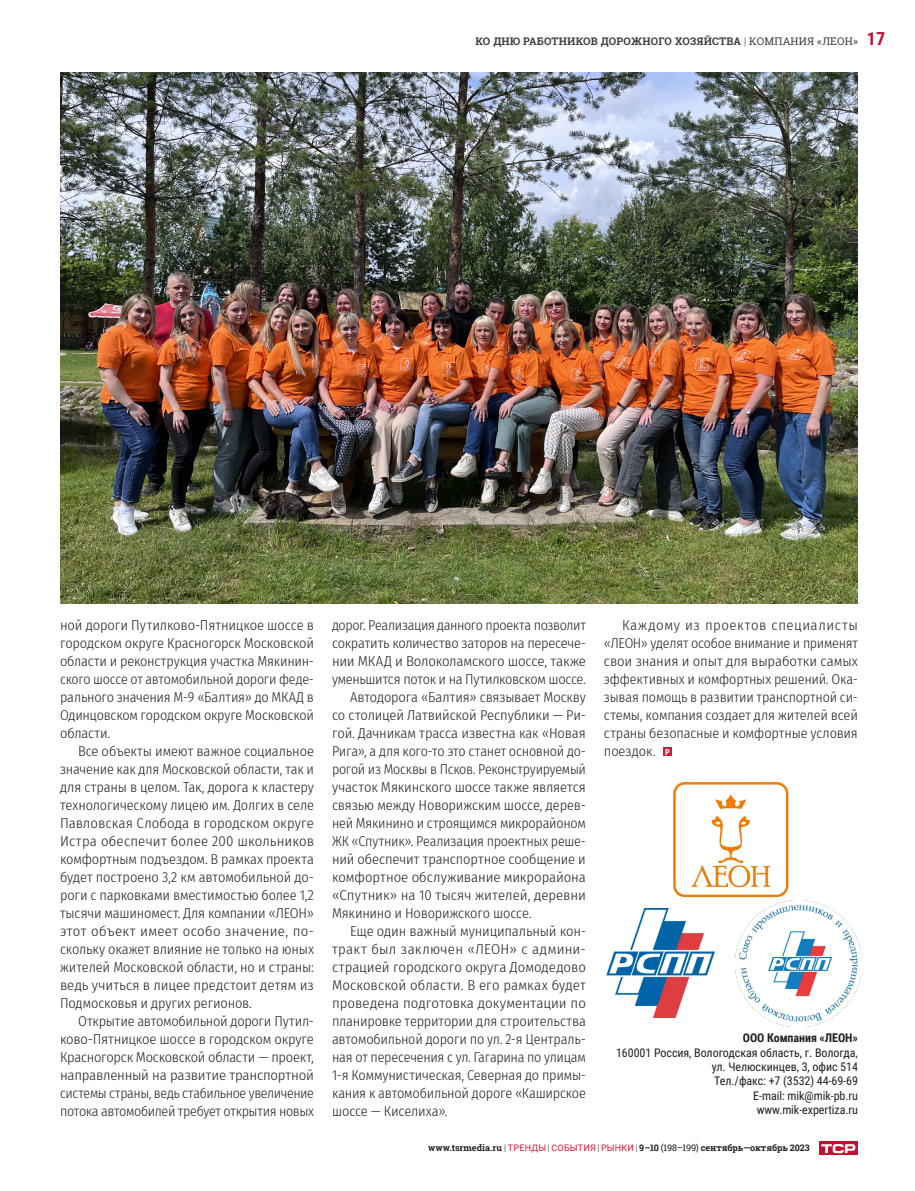
<style>
.page{position:relative;width:915px;height:1191px;background:#fff}
.page>*{position:absolute;margin:0;border:0;box-sizing:border-box;transform-origin:0 0}
.t1{font:700 18px "Roboto Condensed";color:#c3102e}
.ОСН_коммерц_НОВЫЙ{font:300 14.25px/18px "Fira Sans Condensed";letter-spacing:-.015em;color:#231f20;text-align:justify}
.Адрес{font:12px/14.4px "Roboto Condensed";letter-spacing:-.005em;color:#231f20;text-align:right}
.Адрес-2{font:700 12px "Roboto Condensed";letter-spacing:-.005em;color:#231f20}
.Рубрика_слева{font:700 10.5px "Roboto Slab";letter-spacing:.02em;color:#3e3e3f}
.t2{font:700 9px "Roboto Slab";letter-spacing:-.005em;color:#231f20}
.t3{font:700 8.25px "Roboto Condensed";color:#fff}
.s1{font-weight:300}
.s2{font-weight:400}
.s3{font-family:"Roboto";font-weight:300}
.s4{font-family:"Roboto";font-weight:400;color:#dd1736}
</style>
<div class="page">
<div style="left:818px;top:1141px;width:39px;height:14px;background:#c3102e"></div>
<svg style="left:821px;top:1144px;width:34px;height:9px"></svg>
<img style="left:673px;top:782px;width:115px;height:116px">
<img style="left:606px;top:908px;width:109px;height:109px">
<img style="left:60px;top:72px;width:797px;height:531px">
<svg style="left:663px;top:747px;width:8px;height:9px"></svg>
<div style="left:663px;top:748px;width:8px;height:7px;background:#dd1736"></div>
<img style="left:735px;top:900px;width:126px;height:126px">
<p class="Рубрика_слева" style="left:475px;top:34px;width:384px">КО ДНЮ РАБОТНИКОВ ДОРОЖНОГО ХОЗЯЙСТВА <span class="s1">|</span> <span class="s2">КОМПАНИЯ «ЛЕОН»</span></p>
<p class="t1" style="left:866px;top:26px;width:20px">17</p>
<p class="ОСН_коммерц_НОВЫЙ" style="left:60px;top:616px;width:255px">ной дороги Путилково-Пятницкое шоссе в городском округе Красногорск Московской области и реконструкция участка Мякинин&shy;ского шоссе от автомобильной дороги феде&shy;рального значения М-9 «Балтия» до МКАД в Одинцовском городском округе Московской области.</p>
<p class="ОСН_коммерц_НОВЫЙ" style="left:60px;top:742px;width:255px;text-indent:18px">Все объекты имеют важное социальное значение как для Московской области, так и для страны в целом. Так, дорога к кластеру технологическому лицею им. Долгих в селе Павловская Слобода в городском округе Истра обеспечит более 200 школьников комфортным подъездом. В рамках проекта будет построено 3,2 км автомобильной до&shy;роги с парковками вместимостью более 1,2 тысячи машиномест. Для компании «ЛЕОН» этот объект имеет особо значение, по&shy;скольку окажет влияние не только на юных жителей Московской области, но и страны: ведь учиться в лицее предстоит детям из Подмосковья и других регионов.</p>
<p class="ОСН_коммерц_НОВЫЙ" style="left:60px;top:1012px;width:255px;text-indent:18px">Открытие автомобильной дороги Путил&shy;ково-Пятницкое шоссе в городском округе Красногорск Московской области — проект, направленный на развитие транспортной системы страны, ведь стабильное увеличение потока автомобилей требует открытия новых</p>
<p class="ОСН_коммерц_НОВЫЙ" style="left:332px;top:616px;width:255px">дорог. Реализация данного проекта позволит сократить количество заторов на пересече&shy;нии МКАД и Волоколамского шоссе, также уменьшится поток и на Путилковском шоссе.</p>
<p class="ОСН_коммерц_НОВЫЙ" style="left:332px;top:688px;width:255px;text-indent:18px">Автодорога «Балтия» связывает Москву со столицей Латвийской Республики — Ри&shy;гой. Дачникам трасса известна как «Новая Рига», а для кого-то это станет основной до&shy;рогой из Москвы в Псков. Реконструируемый участок Мякинского шоссе также является связью между Новорижским шоссе, дерев&shy;ней Мякинино и строящимся микрорайоном ЖК «Спутник». Реализация проектных реше&shy;ний обеспечит транспортное сообщение и комфортное обслуживание микрорайона «Спутник» на 10 тысяч жителей, деревни Мякинино и Новорижского шоссе.</p>
<p class="ОСН_коммерц_НОВЫЙ" style="left:332px;top:922px;width:255px;text-indent:18px">Еще один важный муниципальный кон&shy;тракт был заключен «ЛЕОН» с админи&shy;страцией городского округа Домодедово Московской области. В его рамках будет проведена подготовка документации по планировке территории для строительства автомобильной дороги по ул. 2-я Централь&shy;ная от пересечения с ул. Гагарина по улицам 1-я Коммунистическая, Северная до примы&shy;кания к автомобильной дороге «Каширское шоссе — Киселиха».</p>
<p class="ОСН_коммерц_НОВЫЙ" style="left:603px;top:616px;width:255px;text-indent:18px">Каждому из проектов специалисты «ЛЕОН» уделят особое внимание и применят свои знания и опыт для выработки самых эффективных и комфортных решений. Ока&shy;зывая помощь в развитии транспортной си&shy;стемы, компания создает для жителей всей страны безопасные и комфортные условия поездок.</p>
<p class="t3" style="left:665px;top:746px;width:6px">Р</p>
<p class="Адрес-2" style="left:742px;top:1029px;width:116px">ООО Компания «ЛЕОН»</p>
<p class="Адрес" style="left:616px;top:1044px;width:243px">160001 Россия, Вологодская область, г. Вологда, ул. Челюскинцев, 3, офис 514</p>
<p class="Адрес" style="left:714px;top:1073px;width:145px">Тел./факс: +7 (3532) 44-69-69</p>
<p class="Адрес" style="left:753px;top:1087px;width:106px">E-mail: mik@mik-pb.ru</p>
<p class="Адрес" style="left:756px;top:1102px;width:103px">www.mik-expertiza.ru</p>
<p class="t2" style="left:428px;top:1141px;width:383px">www.tsrmedia.ru <span class="s3">|</span> <span class="s4">ТРЕНДЫ</span> <span class="s3">|</span> <span class="s4">СОБЫТИЯ</span> <span class="s3">|</span> <span class="s4">РЫНКИ</span> <span class="s3">|</span> 9–10 <span class="s2">(198–199)</span> сентябрь—октябрь 2023</p>
</div>
